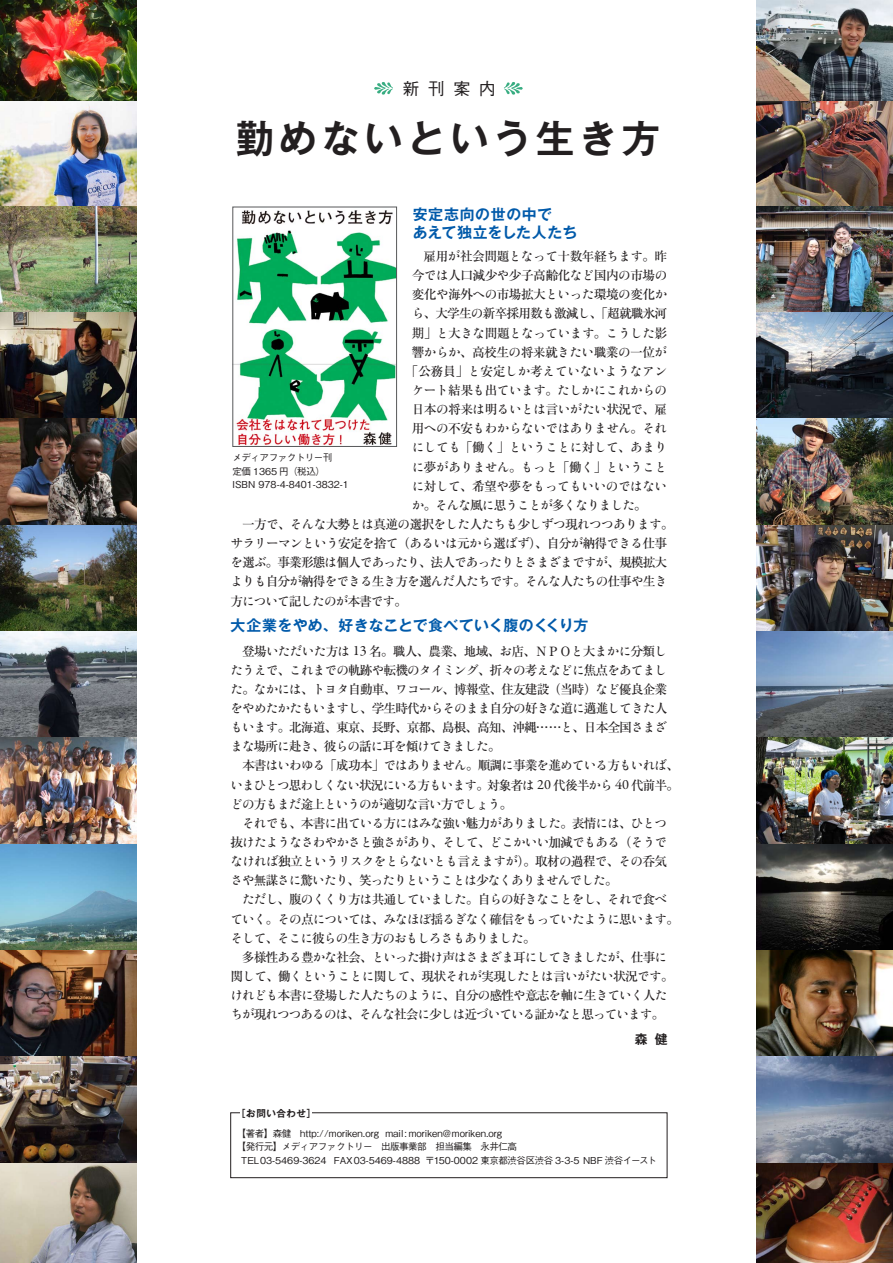
<style>
.page{position:relative;width:893px;height:1263px;background:#fff}
.page>*{position:absolute;margin:0;border:0;box-sizing:border-box;transform-origin:0 0}
.t1{font:700 38.25px "Gothic MB101 Pro De";letter-spacing:.12em;color:#231f20}
.t2{font:500 16.95px "Gothic BBB Pro";color:#231f20}
.t3{font:700 14.85px "Gothic MB101 Pro De";letter-spacing:.025em;color:#015aaa}
.t4{font:700 14.85px "Gothic MB101 Pro De";letter-spacing:-.01em;color:#015aaa}
.t5{font:14.25px "Garamond Premr Pro";color:#231f20}
.t6{font:12.75px/19.2px "Ryumin Std Medium KO";letter-spacing:-.075em;color:#231f20}
.t7{font:12.75px "Ryumin Std Medium KO";letter-spacing:-.045em;color:#231f20}
.t8{font:500 12.75px "Ryumin Pro";letter-spacing:-.05em;color:#231f20}
.t9{font:500 12.75px "Ryumin Pro";letter-spacing:-.07em;color:#231f20}
.t10{font:12.75px "Ryumin Std Medium KO";letter-spacing:-.025em;color:#231f20}
.t11{font:700 12.75px "Gothic MB101 Pro De";color:#231f20}
.t12{font:500 9.6px "Gothic BBB Pro";color:#231f20}
.t13{font:500 9.6px "Gothic BBB Pro";letter-spacing:-.055em;color:#231f20}
.t14{font:700 9.6px "Gothic MB101 Pro De";letter-spacing:.05em;color:#231f20}
.s1{font-family:"Ryumin Std Medium KO";font-weight:400}
.s2{font-family:"Ryumin Pro";font-weight:500}
</style>
<div class="page">
<img style="left:0;top:0;width:136px;height:1263px">
<img style="left:757px;top:0;width:136px;height:1263px">
<svg style="left:374px;top:82px;width:19px;height:13px"></svg>
<svg style="left:504px;top:82px;width:19px;height:13px"></svg>
<img style="left:235px;top:210px;width:160px;height:235px">
<div style="left:233px;top:207px;width:164px;height:240px;border:1px solid #57585a"></div>
<div style="left:230px;top:1112px;width:437px;height:66px;border:1px solid #231f20"></div>
<div style="left:241px;top:1107px;width:71px;height:12px;background:#fff"></div>
<p class="t2" style="left:402px;top:75px;width:95px">新刊案内</p>
<p class="t1" style="left:236px;top:106px;width:426px">勤めないという生き方</p>
<p class="t3" style="left:413px;top:202px;width:141px">安定志向の世の中で</p>
<p class="t4" style="left:413px;top:220px;width:166px">あえて独立をした人たち</p>
<p class="t8" style="left:423px;top:246px;width:245px">雇用<span class="s1">が</span>社会問題<span class="s1">となって</span>十数年経<span class="s1">ちます</span>。昨</p>
<p class="t8" style="left:412px;top:265px;width:257px">今<span class="s1">では</span>人口減少<span class="s1">や</span>少子高齢化<span class="s1">など</span>国内<span class="s1">の</span>市場<span class="s1">の</span></p>
<p class="t8" style="left:412px;top:285px;width:257px">変化<span class="s1">や</span>海外<span class="s1">への</span>市場拡大<span class="s1">といった</span>環境<span class="s1">の</span>変化<span class="s1">か</span></p>
<p class="t9" style="left:412px;top:304px;width:257px"><span class="s1">ら</span>、大学生<span class="s1">の</span>新卒採用数<span class="s1">も</span>激減<span class="s1">し</span>、「超就職氷河</p>
<p class="t7" style="left:412px;top:324px;width:257px"><span class="s2">期」</span>と<span class="s2">大</span>きな<span class="s2">問題</span>となっています<span class="s2">。</span>こうした<span class="s2">影</span></p>
<p class="t8" style="left:412px;top:342px;width:257px">響<span class="s1">からか</span>、高校生<span class="s1">の</span>将来就<span class="s1">きたい</span>職業<span class="s1">の</span>一位<span class="s1">が</span></p>
<p class="t10" style="left:405px;top:362px;width:263px"><span class="s2">「公務員」</span>と<span class="s2">安定</span>しか<span class="s2">考</span>えていないようなアン</p>
<p class="t7" style="left:412px;top:381px;width:257px">ケート<span class="s2">結果</span>も<span class="s2">出</span>ています<span class="s2">。</span>たしかにこれからの</p>
<p class="t7" style="left:412px;top:400px;width:257px"><span class="s2">日本</span>の<span class="s2">将来</span>は<span class="s2">明</span>るいとは<span class="s2">言</span>いがたい<span class="s2">状況</span>で<span class="s2">、雇</span></p>
<p class="t7" style="left:412px;top:419px;width:257px"><span class="s2">用</span>への<span class="s2">不安</span>もわからないではありません<span class="s2">。</span>それ</p>
<p class="t7" style="left:412px;top:438px;width:257px">にしても<span class="s2">「働</span>く<span class="s2">」</span>ということに<span class="s2">対</span>して<span class="s2">、</span>あまり</p>
<p class="t7" style="left:412px;top:458px;width:257px">に<span class="s2">夢</span>がありません<span class="s2">。</span>もっと<span class="s2">「働</span>く<span class="s2">」</span>ということ</p>
<p class="t7" style="left:412px;top:477px;width:257px">に<span class="s2">対</span>して<span class="s2">、希望</span>や<span class="s2">夢</span>をもってもいいのではない</p>
<p class="t6" style="left:412px;top:494px;width:237px">か<span class="s2">。</span>そんな<span class="s2">風</span>に<span class="s2">思</span>うことが<span class="s2">多</span>くなりました<span class="s2">。</span></p>
<p class="t6" style="left:230px;top:513px;width:445px;text-indent:12px"><span class="s2">一方</span>で<span class="s2">、</span>そんな<span class="s2">大勢</span>とは<span class="s2">真逆</span>の<span class="s2">選択</span>をした<span class="s2">人</span>たちも<span class="s2">少</span>しずつ<span class="s2">現</span>れつつあります<span class="s2">。</span>サラリーマンという<span class="s2">安定</span>を<span class="s2">捨</span>て<span class="s2">（</span>あるいは<span class="s2">元</span>から<span class="s2">選</span>ばず<span class="s2">）、自分</span>が<span class="s2">納得</span>できる<span class="s2">仕事</span>を<span class="s2">選</span>ぶ<span class="s2">。事業形態</span>は<span class="s2">個人</span>であったり<span class="s2">、法人</span>であったりとさまざまですが<span class="s2">、規模拡大</span>よりも<span class="s2">自分</span>が<span class="s2">納得</span>をできる<span class="s2">生</span>き<span class="s2">方</span>を<span class="s2">選</span>んだ<span class="s2">人</span>たちです<span class="s2">。</span>そんな<span class="s2">人</span>たちの<span class="s2">仕事</span>や<span class="s2">生</span>き<span class="s2">方</span>について<span class="s2">記</span>したのが<span class="s2">本書</span>です<span class="s2">。</span></p>
<p class="t8" style="left:369px;top:641px;width:300px">名。職人、農業、地域、<span class="s1">お</span>店、ＮＰＯ<span class="s1">と</span>大<span class="s1">まかに</span>分類<span class="s1">し</span></p>
<p class="t13" style="left:233px;top:449px;width:101px">メディアファクトリー刊</p>
<p class="t12" style="left:233px;top:463px;width:94px">定価 1365 円（税込(</p>
<p class="t12" style="left:233px;top:477px;width:118px">ISBN 978-4-8401-3832-1</p>
<p class="t3" style="left:230px;top:613px;width:360px">大企業をやめ、好きなことで食べていく腹のくくり方</p>
<p class="t6" style="left:230px;top:640px;width:438px;text-indent:12px"><span class="s2">登場</span>いただいた<span class="s2">方</span>は<br>たうえで<span class="s2">、</span>これまでの<span class="s2">軌跡</span>や<span class="s2">転機</span>のタイミング<span class="s2">、折々</span>の<span class="s2">考</span>えなどに<span class="s2">焦点</span>をあてました<span class="s2">。</span>なかには<span class="s2">、</span>トヨタ<span class="s2">自動車、</span>ワコール<span class="s2">、博報堂、住友建設（当時）</span>など<span class="s2">優良企業</span>をやめたかたもいますし<span class="s2">、学生時代</span>からそのまま<span class="s2">自分</span>の<span class="s2">好</span>きな<span class="s2">道</span>に<span class="s2">邁進</span>してきた<span class="s2">人</span>もいます<span class="s2">。北海道、東京、長野、京都、島根、高知、沖縄……</span>と<span class="s2">、日本全国</span>さまざまな<span class="s2">場所</span>に<span class="s2">赴</span>き<span class="s2">、彼</span>らの<span class="s2">話</span>に<span class="s2">耳</span>を<span class="s2">傾</span>けてきました<span class="s2">。</span></p>
<p class="t6" style="left:242px;top:755px;width:439px;text-align:right"><span class="s2">本書</span>はいわゆる<span class="s2">「成功本」</span>ではありません<span class="s2">。順調</span>に<span class="s2">事業</span>を<span class="s2">進</span>めている<span class="s2">方</span>もいれば<span class="s2">、代前半。</span></p>
<p class="t5" style="left:353px;top:642px;width:15px">13</p>
<p class="t8" style="left:487px;top:775px;width:49px">対象者<span class="s1">は</span></p>
<p class="t8" style="left:553px;top:775px;width:61px">代後半<span class="s1">から</span></p>
<p class="t6" style="left:230px;top:774px;width:284px">いまひとつ<span class="s2">思</span>わしくない<span class="s2">状況</span>にいる<span class="s2">方</span>もいます<span class="s2">。<br></span>どの<span class="s2">方</span>もまだ<span class="s2">途上</span>というのが<span class="s2">適切</span>な<span class="s2">言</span>い<span class="s2">方</span>でしょう<span class="s2">。</span></p>
<p class="t6" style="left:230px;top:812px;width:438px;text-align:justify;text-indent:12px">それでも<span class="s2">、本書</span>に<span class="s2">出</span>ている<span class="s2">方</span>にはみな<span class="s2">強</span>い<span class="s2">魅力</span>がありました<span class="s2">。表情</span>には<span class="s2">、</span>ひとつ<span class="s2">抜</span>けたようなさわやかさと<span class="s2">強</span>さがあり<span class="s2">、</span>そして<span class="s2">、</span>どこかいい<span class="s2">加減</span>でもある<span class="s2">（</span>そうでなければ<span class="s2">独立</span>というリスクをとらないとも<span class="s2">言</span>えますが<span class="s2">）。取材</span>の<span class="s2">過程</span>で<span class="s2">、</span>その<span class="s2">呑気</span>さや<span class="s2">無謀</span>さに<span class="s2">驚</span>いたり<span class="s2">、笑</span>ったりということは<span class="s2">少</span>なくありませんでした<span class="s2">。</span></p>
<p class="t6" style="left:230px;top:889px;width:450px;text-indent:12px">ただし<span class="s2">、腹</span>のくくり<span class="s2">方</span>は<span class="s2">共通</span>していました<span class="s2">。自</span>らの<span class="s2">好</span>きなことをし<span class="s2">、</span>それで<span class="s2">食</span>べていく<span class="s2">。</span>その<span class="s2">点</span>については<span class="s2">、</span>みなほぼ<span class="s2">揺</span>るぎなく<span class="s2">確信</span>をもっていたように<span class="s2">思</span>います<span class="s2">。</span>そして<span class="s2">、</span>そこに<span class="s2">彼</span>らの<span class="s2">生</span>き<span class="s2">方</span>のおもしろさもありました<span class="s2">。</span></p>
<p class="t6" style="left:230px;top:946px;width:445px;text-indent:12px"><span class="s2">多様性</span>ある<span class="s2">豊</span>かな<span class="s2">社会、</span>といった<span class="s2">掛</span>け<span class="s2">声</span>はさまざま<span class="s2">耳</span>にしてきましたが<span class="s2">、仕事</span>に<span class="s2">関</span>して<span class="s2">、働</span>くということに<span class="s2">関</span>して<span class="s2">、現状</span>それが<span class="s2">実現</span>したとは<span class="s2">言</span>いがたい<span class="s2">状況</span>です<span class="s2">。</span>けれども<span class="s2">本書</span>に<span class="s2">登場</span>した<span class="s2">人</span>たちのように<span class="s2">、自分</span>の<span class="s2">感性</span>や<span class="s2">意志</span>を<span class="s2">軸</span>に<span class="s2">生</span>きていく<span class="s2">人</span>たちが<span class="s2">現</span>れつつあるのは<span class="s2">、</span>そんな<span class="s2">社会</span>に<span class="s2">少</span>しは<span class="s2">近</span>づいている<span class="s2">証</span>かなと<span class="s2">思</span>っています<span class="s2">。</span></p>
<p class="t5" style="left:615px;top:776px;width:15px">40</p>
<p class="t5" style="left:537px;top:776px;width:15px">20</p>
<p class="t14" style="left:236px;top:1105px;width:81px">［お問い合わせ[</p>
<p class="t11" style="left:635px;top:1029px;width:34px">森健</p>
<p class="t12" style="left:237px;top:1125px;width:144px">【著者】森健　http://moriken.org</p>
<p class="t13" style="left:237px;top:1139px;width:282px">【発行元】メディアファクトリー　出版事業部　担当編集　永井仁高</p>
<p class="t13" style="left:425px;top:1153px;width:233px">〒150-0002 東京都渋谷区渋谷 3-3-5 NBF 渋谷イースト</p>
<p class="t12" style="left:478px;top:1153px;width:11px">　</p>
<p class="t12" style="left:385px;top:1125px;width:118px">mail: moriken@moriken.org</p>
<p class="t12" style="left:241px;top:1153px;width:96px">TEL03-5469-3624　</p>
<p class="t12" style="left:334px;top:1153px;width:88px">FAX03-5469-4888</p>
</div>
